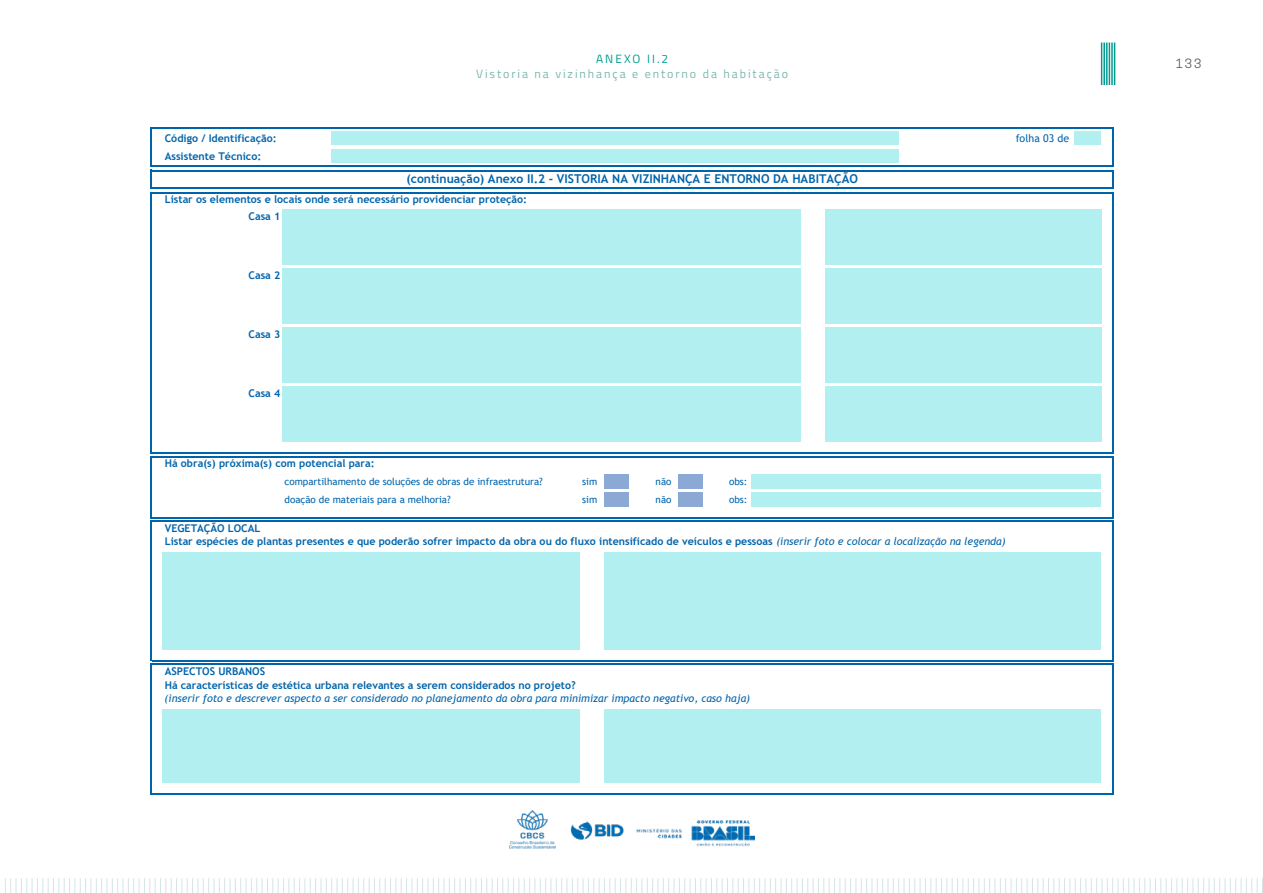
<style>
.page{position:relative;width:1263px;height:893px;background:#fff}
.page>*{position:absolute;margin:0;border:0;box-sizing:border-box;transform-origin:0 0}
.t1{font:700 12.15px "Trebuchet MS";color:#0064ac}
.t2{font:12px "Titillium Web";letter-spacing:.16em;color:#7bb7af}
.t3{font:12px "Titillium Web";letter-spacing:.17em;color:#009b8f}
.t4{font:12px "Cooper Hewitt";color:#575756}
.t5{font:700 10.65px/17.5px "Trebuchet MS";color:#0064ac}
.t6{font:italic 10.65px "Trebuchet MS";color:#0064ac}
.t7{font:10.65px "Trebuchet MS";color:#0064ac}
.t8{font:9.9px "Trebuchet MS";color:#0064ac}
.s1{font-weight:400;font-style:italic}
</style>
<div class="page">
<div style="left:332px;top:131px;width:566px;height:14px;background:#b1eff1"></div>
<div style="left:1075px;top:131px;width:26px;height:14px;background:#b1eff1"></div>
<div style="left:332px;top:149px;width:566px;height:14px;background:#b1eff1"></div>
<div style="left:283px;top:210px;width:518px;height:55px;background:#b1eff1"></div>
<div style="left:825px;top:210px;width:276px;height:55px;background:#b1eff1"></div>
<div style="left:283px;top:269px;width:518px;height:55px;background:#b1eff1"></div>
<div style="left:825px;top:269px;width:276px;height:55px;background:#b1eff1"></div>
<div style="left:283px;top:328px;width:518px;height:55px;background:#b1eff1"></div>
<div style="left:825px;top:328px;width:276px;height:55px;background:#b1eff1"></div>
<div style="left:283px;top:387px;width:518px;height:55px;background:#b1eff1"></div>
<div style="left:825px;top:387px;width:276px;height:55px;background:#b1eff1"></div>
<div style="left:605px;top:474px;width:24px;height:15px;background:#8ca9d5"></div>
<div style="left:678px;top:474px;width:25px;height:15px;background:#8ca9d5"></div>
<div style="left:751px;top:474px;width:350px;height:15px;background:#b1eff1"></div>
<div style="left:605px;top:492px;width:24px;height:15px;background:#8ca9d5"></div>
<div style="left:678px;top:492px;width:25px;height:15px;background:#8ca9d5"></div>
<div style="left:751px;top:492px;width:350px;height:15px;background:#b1eff1"></div>
<div style="left:162px;top:552px;width:418px;height:97px;background:#b1eff1"></div>
<div style="left:605px;top:552px;width:496px;height:97px;background:#b1eff1"></div>
<div style="left:162px;top:709px;width:418px;height:74px;background:#b1eff1"></div>
<div style="left:605px;top:709px;width:496px;height:74px;background:#b1eff1"></div>
<hr style="left:150px;top:128px;width:2px;height:39px;background:#0064ac">
<hr style="left:1112px;top:128px;width:1px;height:39px;background:#0064ac">
<svg style="left:150px;top:170px;width:2px;height:19px"></svg>
<svg style="left:1112px;top:171px;width:1px;height:17px"></svg>
<hr style="left:150px;top:192px;width:2px;height:262px;background:#0064ac">
<hr style="left:1112px;top:193px;width:1px;height:261px;background:#0064ac">
<hr style="left:150px;top:456px;width:2px;height:62px;background:#0064ac">
<hr style="left:1112px;top:457px;width:1px;height:61px;background:#0064ac">
<hr style="left:150px;top:520px;width:2px;height:141px;background:#0064ac">
<hr style="left:1112px;top:522px;width:1px;height:139px;background:#0064ac">
<hr style="left:150px;top:663px;width:2px;height:132px;background:#0064ac">
<hr style="left:1112px;top:665px;width:1px;height:130px;background:#0064ac">
<hr style="left:152px;top:128px;width:961px;height:1px;background:#0064ac">
<hr style="left:152px;top:165px;width:961px;height:2px;background:#0064ac">
<hr style="left:152px;top:170px;width:961px;height:1px;background:#0064ac">
<hr style="left:152px;top:188px;width:961px;height:1px;background:#0064ac">
<hr style="left:152px;top:192px;width:961px;height:1px;background:#0064ac">
<hr style="left:152px;top:452px;width:961px;height:2px;background:#0064ac">
<hr style="left:152px;top:456px;width:961px;height:1px;background:#0064ac">
<hr style="left:152px;top:517px;width:961px;height:1px;background:#0064ac">
<hr style="left:152px;top:520px;width:961px;height:2px;background:#0064ac">
<hr style="left:152px;top:660px;width:961px;height:1px;background:#0064ac">
<hr style="left:152px;top:663px;width:961px;height:2px;background:#0064ac">
<hr style="left:152px;top:793px;width:961px;height:2px;background:#0064ac">
<img style="left:510px;top:810px;width:245px;height:39px">
<hr style="left:1114px;top:43px;width:1px;height:42px;background:#009b8f">
<hr style="left:1111px;top:43px;width:2px;height:42px;background:#009b8f">
<hr style="left:1109px;top:43px;width:1px;height:42px;background:#009b8f">
<hr style="left:1106px;top:43px;width:1px;height:42px;background:#009b8f">
<hr style="left:1103px;top:43px;width:2px;height:42px;background:#009b8f">
<hr style="left:1101px;top:43px;width:1px;height:42px;background:#009b8f">
<svg style="left:5px;top:878px;width:1258px;height:15px"></svg>
<p class="t3" style="left:596px;top:50px;width:74px">ANEXO II.2</p>
<p class="t2" style="left:476px;top:65px;width:313px">Vistoria na vizinhança e entorno da habitação</p>
<p class="t5" style="left:165px;top:130px;width:114px">Código / Identificação:</p>
<p class="t7" style="left:1016px;top:132px;width:55px">folha 03 de</p>
<p class="t5" style="left:165px;top:147px;width:98px">Assistente Técnico:</p>
<p class="t5" style="left:249px;top:190px;width:280px;text-indent:-84px">Listar os elementos e locais onde será necessário providenciar proteção:<br>Casa 1</p>
<p class="t1" style="left:406px;top:171px;width:453px">(continuação) Anexo II.2 - VISTORIA NA VIZINHANÇA E ENTORNO DA HABITAÇÃO</p>
<p class="t5" style="left:249px;top:267px;width:33px">Casa 2</p>
<p class="t5" style="left:249px;top:326px;width:33px">Casa 3</p>
<p class="t5" style="left:249px;top:385px;width:33px">Casa 4</p>
<p class="t5" style="left:165px;top:455px;width:211px">Há obra(s) próxima(s) com potencial para:</p>
<p class="t8" style="left:285px;top:475px;width:260px">compartilhamento de soluções de obras de infraestrutura?</p>
<p class="t8" style="left:582px;top:475px;width:17px">sim</p>
<p class="t8" style="left:656px;top:475px;width:17px">não</p>
<p class="t8" style="left:729px;top:475px;width:20px">obs:</p>
<p class="t8" style="left:285px;top:493px;width:168px">doação de materiais para a melhoria?</p>
<p class="t8" style="left:582px;top:493px;width:17px">sim</p>
<p class="t8" style="left:656px;top:493px;width:17px">não</p>
<p class="t8" style="left:729px;top:493px;width:20px">obs:</p>
<p class="t5" style="left:165px;top:521px;width:842px;line-height:13.5px">VEGETAÇÃO LOCAL<br>Listar espécies de plantas presentes e que poderão sofrer impacto da obra ou do fluxo intensificado de veículos e pessoas <span class="s1">(inserir foto e colocar a localização na legenda)</span></p>
<p class="t5" style="left:165px;top:664px;width:412px;line-height:13.8px">ASPECTOS URBANOS<br>Há características de estética urbana relevantes a serem considerados no projeto?</p>
<p class="t6" style="left:165px;top:692px;width:587px">(inserir foto e descrever aspecto a ser considerado no planejamento da obra para minimizar impacto negativo, caso haja)</p>
<p class="t4" style="left:1176px;top:57px;width:27px">133</p>
</div>
